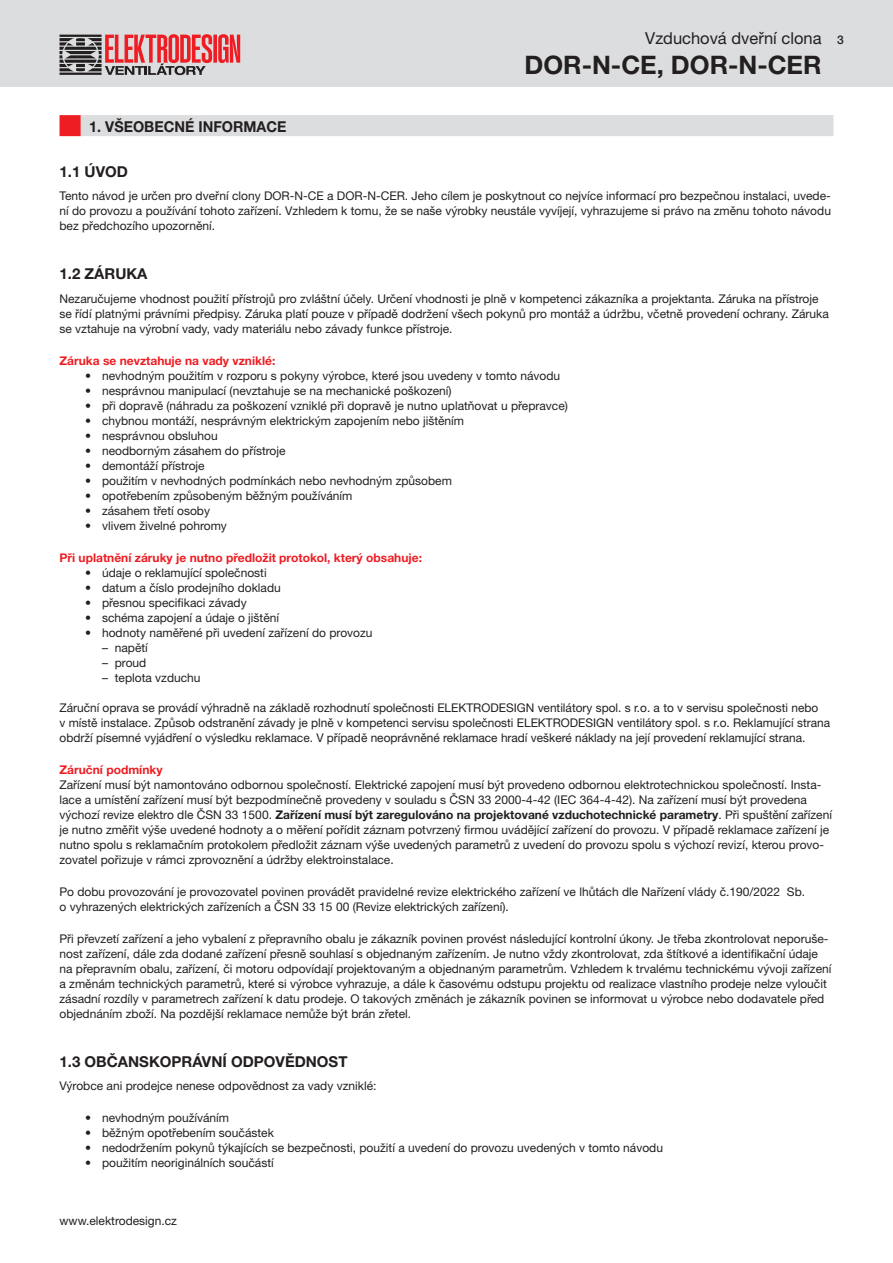
<style>
.page{position:relative;width:893px;height:1263px;background:#fff}
.page>*{position:absolute;margin:0;border:0;box-sizing:border-box;transform-origin:0 0}
.t1{font:700 25.5px "Helvetica Neue LT Pro";color:#231f20}
.t2{font:16.5px "Helvetica Neue LT Pro";color:#231f20}
._1_1{font:700 15px "Helvetica Neue LT Pro";color:#231f20}
.Nadpis{font:700 15px "Helvetica Neue LT Pro";color:#231f20;scale:.96 1}
._02-text{font:12px/15px "Helvetica Neue LT Pro";color:#231f20}
.zaruka{font:700 12px "Helvetica Neue LT Pro";color:#ee1d23}
.t3{font:500 12px "Helvetica Neue LT Pro";color:#231f20}
.s1{font-weight:700}
</style>
<div class="page">
<div style="left:0;top:0;width:893px;height:87px;background:#dcdddf"></div>
<svg style="left:213px;top:35px;width:4px;height:28px"></svg>
<svg style="left:218px;top:34px;width:22px;height:29px"></svg>
<svg style="left:60px;top:34px;width:152px;height:41px"></svg>
<div style="left:60px;top:115px;width:21px;height:21px;background:#ee1d23"></div>
<div style="left:81px;top:115px;width:752px;height:21px;background:#dcdddf"></div>
<h2 class="t2" style="left:645px;top:28px;width:178px">Vzduchová dveřní clona</h2>
<h1 class="t1" style="left:524px;top:49px;width:299px">DOR-N-CE, DOR-N-CER</h1>
<p class="t3" style="left:837px;top:32px;width:8px">3</p>
<p class="Nadpis" style="left:89px;top:117px;width:207px">1. VŠEOBECNÉ INFORMACE</p>
<p class="_1_1" style="left:60px;top:162px;width:70px">1.1 ÚVOD</p>
<p class="_02-text" style="left:60px;top:188px;width:773px;text-align:justify">Tento návod je určen pro dveřní clony DOR-N-CE a DOR-N-CER. Jeho cílem je poskytnout co nejvíce informací pro bezpečnou instalaci, uvede&shy;ní do provozu a používání tohoto zařízení. Vzhledem k tomu, že se naše výrobky neustále vyvíjejí, vyhrazujeme si právo na změnu tohoto návodu bez předchozího upozornění.</p>
<p class="_1_1" style="left:60px;top:264px;width:90px">1.2 ZÁRUKA</p>
<p class="_02-text" style="left:60px;top:291px;width:771px">Nezaručujeme vhodnost použití přístrojů pro zvláštní účely. Určení vhodnosti je plně v kompetenci zákazníka a projektanta. Záruka na přístroje se řídí platnými právními předpisy. Záruka platí pouze v případě dodržení všech pokynů pro montáž a údržbu, včetně provedení ochrany. Záruka se vztahuje na výrobní vady, vady materiálu nebo závady funkce přístroje.</p>
<p class="zaruka" style="left:60px;top:353px;width:217px">Záruka se nevztahuje na vady vzniklé:</p>
<p class="_02-text" style="left:85px;top:368px;width:477px">• nevhodným použitím v rozporu s pokyny výrobce, které jsou uvedeny v tomto návodu</p>
<p class="_02-text" style="left:85px;top:383px;width:368px">• nesprávnou manipulací (nevztahuje se na mechanické poškození)</p>
<p class="_02-text" style="left:85px;top:398px;width:484px">• při dopravě (náhradu za poškození vzniklé při dopravě je nutno uplatňovat u přepravce)</p>
<p class="_02-text" style="left:85px;top:413px;width:381px">• chybnou montáží, nesprávným elektrickým zapojením nebo jištěním</p>
<p class="_02-text" style="left:85px;top:428px;width:134px">• nesprávnou obsluhou</p>
<p class="_02-text" style="left:85px;top:443px;width:202px">• neodborným zásahem do přístroje</p>
<p class="_02-text" style="left:85px;top:458px;width:121px">• demontáží přístroje</p>
<p class="_02-text" style="left:85px;top:473px;width:368px">• použitím v nevhodných podmínkách nebo nevhodným způsobem</p>
<p class="_02-text" style="left:85px;top:488px;width:269px">• opotřebením způsobeným běžným používáním</p>
<p class="_02-text" style="left:85px;top:503px;width:127px">• zásahem třetí osoby</p>
<p class="_02-text" style="left:85px;top:518px;width:143px">• vlivem živelné pohromy</p>
<p class="zaruka" style="left:60px;top:550px;width:364px">Při uplatnění záruky je nutno předložit protokol, který obsahuje:</p>
<p class="_02-text" style="left:85px;top:565px;width:183px">• údaje o reklamující společnosti</p>
<p class="_02-text" style="left:85px;top:580px;width:197px">• datum a číslo prodejního dokladu</p>
<p class="_02-text" style="left:85px;top:595px;width:163px">• přesnou specifikaci závady</p>
<p class="_02-text" style="left:85px;top:610px;width:196px">• schéma zapojení a údaje o jištění</p>
<p class="_02-text" style="left:85px;top:625px;width:289px">• hodnoty naměřené při uvedení zařízení do provozu</p>
<p class="_02-text" style="left:102px;top:640px;width:47px">– napětí</p>
<p class="_02-text" style="left:102px;top:655px;width:46px">– proud</p>
<p class="_02-text" style="left:102px;top:670px;width:100px">– teplota vzduchu</p>
<p class="_02-text" style="left:60px;top:700px;width:772px">Záruční oprava se provádí výhradně na základě rozhodnutí společnosti ELEKTRODESIGN ventilátory spol. s r.o. a to v servisu společnosti nebo<br>v místě instalace. Způsob odstranění závady je plně v kompetenci servisu společnosti ELEKTRODESIGN ventilátory spol. s r.o. Reklamující strana obdrží písemné vyjádření o výsledku reklamace. V případě neoprávněné reklamace hradí veškeré náklady na její provedení reklamující strana.</p>
<p class="zaruka" style="left:60px;top:762px;width:105px">Záruční podmínky</p>
<p class="_02-text" style="left:60px;top:777px;width:774px">Zařízení musí být namontováno odbornou společností. Elektrické zapojení musí být provedeno odbornou elektrotechnickou společností. Insta&shy;lace a umístění zařízení musí být bezpodmínečně provedeny v souladu s ČSN 33 2000-4-42 (IEC 364-4-42). Na zařízení musí být provedena výchozí revize elektro dle ČSN 33 1500. <span class="s1">Zařízení musí být zaregulováno na projektované vzduchotechnické parametry</span>. Při spuštění zařízení je nutno změřit výše uvedené hodnoty a o měření pořídit záznam potvrzený firmou uvádějící zařízení do provozu. V případě reklamace zařízení je nutno spolu s reklamačním protokolem předložit záznam výše uvedených parametrů z uvedení do provozu spolu s výchozí revizí, kterou provo&shy;zovatel pořizuje v rámci zprovoznění a údržby elektroinstalace.</p>
<p class="_02-text" style="left:60px;top:884px;width:747px">Po dobu provozování je provozovatel povinen provádět pravidelné revize elektrického zařízení ve lhůtách dle Nařízení vlády č.190/2022 Sb. o vyhrazených elektrických zařízeních a ČSN 33 15 00 (Revize elektrických zařízení).</p>
<p class="_02-text" style="left:60px;top:931px;width:773px">Při převzetí zařízení a jeho vybalení z přepravního obalu je zákazník povinen provést následující kontrolní úkony. Je třeba zkontrolovat neporuše&shy;nost zařízení, dále zda dodané zařízení přesně souhlasí s objednaným zařízením. Je nutno vždy zkontrolovat, zda štítkové a identifikační údaje na přepravním obalu, zařízení, či motoru odpovídají projektovaným a objednaným parametrům. Vzhledem k trvalému technickému vývoji zařízení a změnám technických parametrů, které si výrobce vyhrazuje, a dále k časovému odstupu projektu od realizace vlastního prodeje nelze vyloučit zásadní rozdíly v parametrech zařízení k datu prodeje. O takových změnách je zákazník povinen se informovat u výrobce nebo dodavatele před objednáním zboží. Na pozdější reklamace nemůže být brán zřetel.</p>
<p class="_1_1" style="left:60px;top:1052px;width:289px">1.3 OBČANSKOPRÁVNÍ ODPOVĚDNOST</p>
<p class="_02-text" style="left:60px;top:1078px;width:318px">Výrobce ani prodejce nenese odpovědnost za vady vzniklé:</p>
<p class="_02-text" style="left:85px;top:1110px;width:146px">• nevhodným používáním</p>
<p class="_02-text" style="left:85px;top:1125px;width:190px">• běžným opotřebením součástek</p>
<p class="_02-text" style="left:85px;top:1140px;width:580px">• nedodržením pokynů týkajících se bezpečnosti, použití a uvedení do provozu uvedených v tomto návodu</p>
<p class="_02-text" style="left:85px;top:1155px;width:190px">• použitím neoriginálních součástí</p>
<p class="_02-text" style="left:60px;top:1213px;width:119px">www.elektrodesign.cz</p>
</div>
